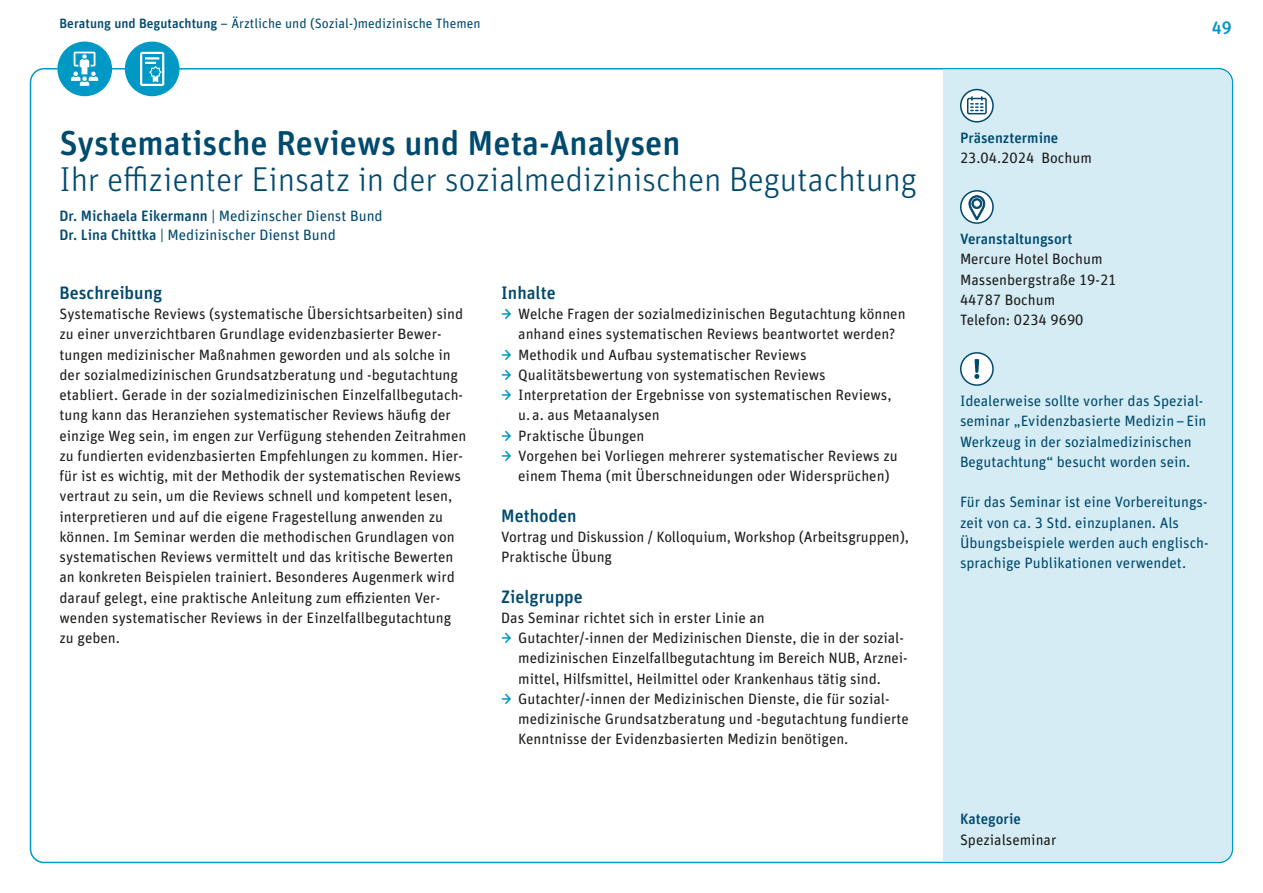
<style>
.page{position:relative;width:1263px;height:893px;background:#fff}
.page>*{position:absolute;margin:0;border:0;box-sizing:border-box;transform-origin:0 0}
.Seminartitel{font:300 34.5px/36px "Unit Rounded Pro";letter-spacing:-.005em;color:#004a6e}
.Absatzheadline{font:500 18px "Unit Rounded Pro";color:#004a6e}
.t1{font:500 18px "Unit Rounded Pro";color:#0099c6}
.Fließtext_10_13_5{font:15px/20.2px "Unit Rounded Pro";color:#1d1d1b}
.Infokasten_Hinweis_blau_10_13_5{font:15px/20.2px "Unit Rounded Pro";color:#004a6e}
.Infokasten_Fließtext_10_13_5{font:15px "Unit Rounded Pro";color:#1d1d1b}
.Seminarleitung{font:15px "Unit Rounded Pro";color:#004a6e}
.Infokasten_Headline_blau{font:500 15px "Unit Rounded Pro";color:#004a6e}
.t2{font:13.5px "Unit Rounded Pro";color:#004a6e}
.s1{font-weight:500}
.s2{font-weight:500;color:#0099c6}
</style>
<div class="page">
<div style="left:943px;top:70px;width:289px;height:792px;background:#d5ecf4"></div>
<svg style="left:961px;top:90px;width:32px;height:32px"></svg>
<div style="left:960px;top:89px;width:34px;height:34px;border:2px solid #004a6e;border-radius:50%"></div>
<div style="left:967px;top:98px;width:20px;height:16px;border:2px solid #004a6e"></div>
<svg style="left:971px;top:97px;width:12px;height:14px"></svg>
<svg style="left:961px;top:191px;width:32px;height:32px"></svg>
<div style="left:960px;top:190px;width:34px;height:34px;border:2px solid #004a6e;border-radius:50%"></div>
<svg style="left:968px;top:195px;width:17px;height:25px"></svg>
<div style="left:961px;top:353px;width:32px;height:32px;background:#fff;border-radius:50%"></div>
<div style="left:960px;top:352px;width:34px;height:34px;border:2px solid #004a6e;border-radius:50%"></div>
<svg style="left:974px;top:359px;width:5px;height:20px"></svg>
<div style="left:58px;top:42px;width:53px;height:53px;background:#0099c6;border-radius:50%"></div>
<div style="left:57px;top:42px;width:55px;height:54px;border:2px solid #0099c6;border-radius:50%"></div>
<svg style="left:71px;top:52px;width:27px;height:34px"></svg>
<div style="left:126px;top:42px;width:53px;height:53px;background:#0099c6;border-radius:50%"></div>
<div style="left:125px;top:42px;width:55px;height:54px;border:2px solid #0099c6;border-radius:50%"></div>
<svg style="left:140px;top:52px;width:24px;height:34px"></svg>
<p class="t2" style="left:60px;top:14px;width:422px"><span class="s1">Beratung und Begutachtung</span> – Ärztliche und (Sozial-)medizinische Themen</p>
<p class="Seminartitel" style="left:60px;top:124px;width:859px"><span class="s1">Systematische Reviews und Meta-Analysen<br></span>Ihr effizienter Einsatz in der sozialmedizinischen Begutachtung</p>
<p class="Seminarleitung" style="left:60px;top:205px;width:325px"><span class="s1">Dr. Michaela Eikermann</span> | Medizinscher Dienst Bund</p>
<p class="Seminarleitung" style="left:60px;top:225px;width:278px"><span class="s1">Dr. Lina Chittka</span> | Medizinischer Dienst Bund</p>
<p class="Absatzheadline" style="left:60px;top:280px;width:104px">Beschreibung</p>
<p class="Fließtext_10_13_5" style="left:60px;top:303px;width:408px">Systematische Reviews (systematische Übersichtsarbeiten) sind zu einer unverzichtbaren Grundlage evidenzbasierter Bewer&shy;tungen medizinischer Maßnahmen geworden und als solche in der sozialmedizinischen Grundsatzberatung und -begutachtung etabliert. Gerade in der sozialmedizinischen Einzelfallbegutach&shy;tung kann das Heranziehen systematischer Reviews häufig der einzige Weg sein, im engen zur Verfügung stehenden Zeitrahmen zu fundierten evidenzbasierten Empfehlungen zu kommen. Hier&shy;für ist es wichtig, mit der Methodik der systematischen Reviews vertraut zu sein, um die Reviews schnell und kompetent lesen, interpretieren und auf die eigene Fragestellung anwenden zu können. Im Seminar werden die methodischen Grundlagen von systematischen Reviews vermittelt und das kritische Bewerten an konkreten Beispielen trainiert. Besonderes Augenmerk wird darauf gelegt, eine praktische Anleitung zum effizienten Ver&shy;wenden systematischer Reviews in der Einzelfallbegutachtung zu geben.</p>
<p class="Absatzheadline" style="left:501px;top:280px;width:56px">Inhalte</p>
<p class="Fließtext_10_13_5" style="left:501px;top:303px;width:406px;text-align:center"><span class="s2">→</span> Welche Fragen der sozialmedizinischen Begutachtung können anhand eines systematischen Reviews beantwortet werden?</p>
<p class="Fließtext_10_13_5" style="left:501px;top:343px;width:307px"><span class="s2">→</span> Methodik und Aufbau systematischer Reviews</p>
<p class="Fließtext_10_13_5" style="left:501px;top:364px;width:326px"><span class="s2">→</span> Qualitätsbewertung von systematischen Reviews</p>
<p class="Fließtext_10_13_5" style="left:518px;top:384px;width:375px;text-indent:-17px"><span class="s2">→</span> Interpretation der Ergebnisse von systematischen Reviews, u. a. aus Metaanalysen</p>
<p class="Fließtext_10_13_5" style="left:501px;top:424px;width:145px"><span class="s2">→</span> Praktische Übungen</p>
<p class="Fließtext_10_13_5" style="left:518px;top:445px;width:381px;text-indent:-17px"><span class="s2">→</span> Vorgehen bei Vorliegen mehrerer systematischer Reviews zu einem Thema (mit Überschneidungen oder Widersprüchen)</p>
<p class="Absatzheadline" style="left:501px;top:503px;width:77px">Methoden</p>
<p class="Fließtext_10_13_5" style="left:501px;top:526px;width:409px">Vortrag und Diskussion / Kolloquium, Workshop (Arbeitsgruppen),<br>Praktische Übung</p>
<p class="Absatzheadline" style="left:501px;top:584px;width:83px">Zielgruppe</p>
<p class="Fließtext_10_13_5" style="left:501px;top:607px;width:265px">Das Seminar richtet sich in erster Linie an</p>
<p class="Fließtext_10_13_5" style="left:518px;top:627px;width:389px;text-indent:-17px"><span class="s2">→</span> Gutachter/-innen der Medizinischen Dienste, die in der sozial&shy;medizinischen Einzelfallbegutachtung im Bereich NUB, Arznei&shy;mittel, Hilfsmittel, Heilmittel oder Krankenhaus tätig sind.</p>
<p class="Fließtext_10_13_5" style="left:518px;top:688px;width:392px;text-indent:-17px"><span class="s2">→</span> Gutachter/-innen der Medizinischen Dienste, die für sozial&shy;medizinische Grundsatzberatung und -begutachtung fundierte<br>Kenntnisse der Evidenzbasierten Medizin benötigen.</p>
<p class="Infokasten_Headline_blau" style="left:960px;top:127px;width:100px">Präsenztermine</p>
<p class="Infokasten_Fließtext_10_13_5" style="left:960px;top:148px;width:133px">23.04.2024 Bochum</p>
<p class="Infokasten_Headline_blau" style="left:960px;top:228px;width:114px">Veranstaltungsort</p>
<p class="Infokasten_Fließtext_10_13_5" style="left:960px;top:249px;width:144px">Mercure Hotel Bochum</p>
<p class="Infokasten_Fließtext_10_13_5" style="left:960px;top:269px;width:158px">Massenbergstraße 19-21</p>
<p class="Infokasten_Fließtext_10_13_5" style="left:960px;top:289px;width:97px">44787 Bochum</p>
<p class="Infokasten_Fließtext_10_13_5" style="left:960px;top:310px;width:125px">Telefon: 0234 9690</p>
<p class="t1" style="left:1212px;top:15px;width:21px">49</p>
<p class="Infokasten_Hinweis_blau_10_13_5" style="left:960px;top:390px;width:248px">Idealerweise sollte vorher das Spezial&shy;seminar „Evidenzbasierte Medizin–Ein Werkzeug in der sozialmedizinischen Begutachtung“ besucht worden sein.</p>
<p class="Infokasten_Hinweis_blau_10_13_5" style="left:960px;top:491px;width:250px">Für das Seminar ist eine Vorbereitungs&shy;zeit von ca. 3 Std. einzuplanen. Als Übungsbeispiele werden auch englisch&shy;sprachige Publikationen verwendet.</p>
<p class="Infokasten_Headline_blau" style="left:960px;top:809px;width:63px">Kategorie</p>
<p class="Infokasten_Fließtext_10_13_5" style="left:960px;top:829px;width:98px">Spezialseminar</p>
</div>
